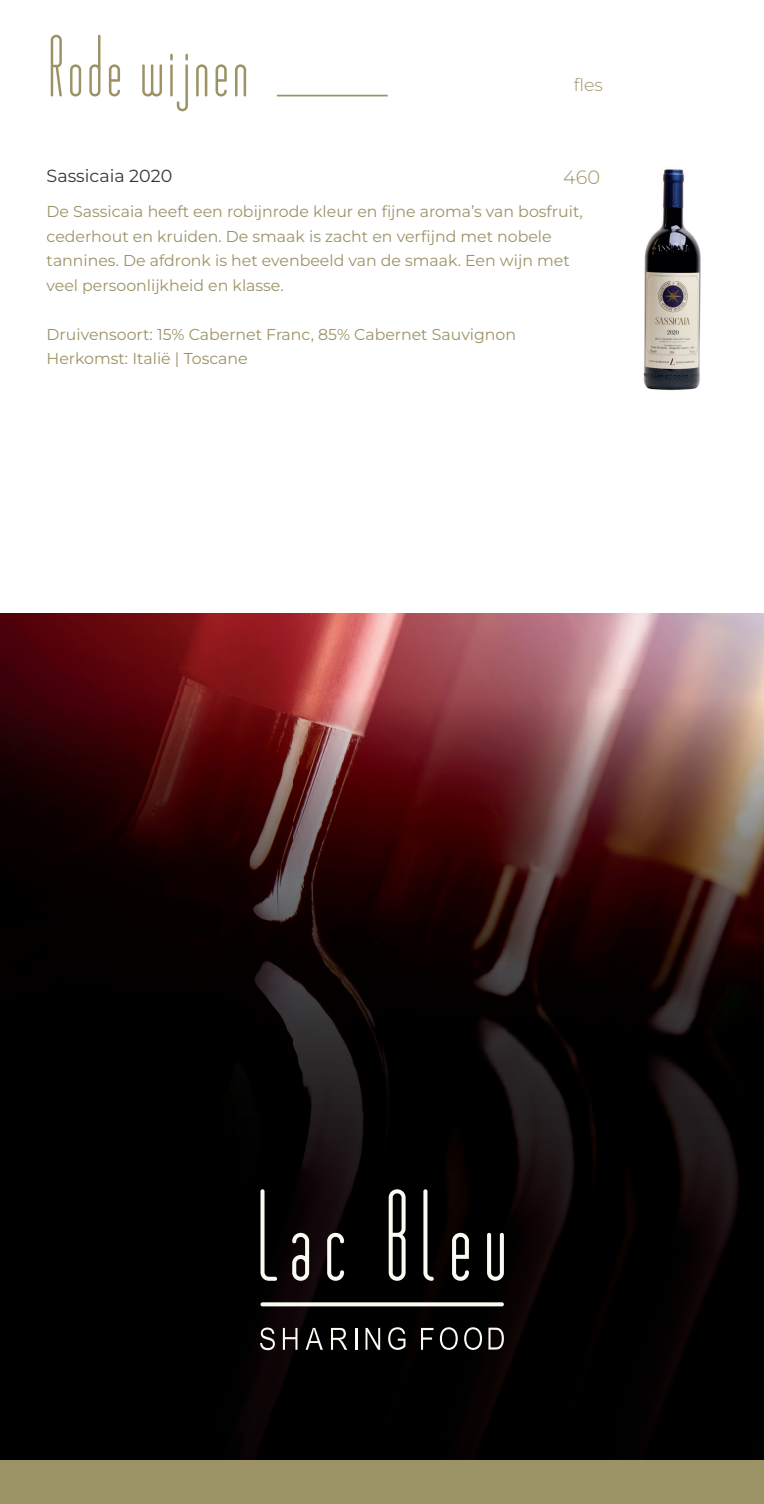
<style>
.page{position:relative;width:764px;height:1504px;background:#fff}
.page>*{position:absolute;margin:0;border:0;box-sizing:border-box;transform-origin:0 0}
.t1{font:82.25px "Matchbook";color:#9b9366}
.t2{font:300 19.25px "Montserrat";color:#9b9366}
.t3{font:17.5px "Montserrat";color:#373832}
.t4{font:300 17.5px "Montserrat";color:#9b9366}
.t5{font:15.75px/24.5px "Montserrat";color:#9b9366}
</style>
<div class="page">
<div style="left:0;top:1458px;width:764px;height:45px;background:#9b9366"></div>
<img style="left:643px;top:169px;width:58px;height:222px">
<hr style="left:277px;top:95px;width:111px;height:1px;background:#9b9366">
<img style="left:0;top:613px;width:764px;height:845px">
<img style="left:0;top:1458px;width:764px;height:1px">
<svg style="left:260px;top:1189px;width:17px;height:91px"></svg>
<svg style="left:292px;top:1232px;width:17px;height:48px"></svg>
<svg style="left:327px;top:1232px;width:17px;height:48px"></svg>
<svg style="left:389px;top:1189px;width:17px;height:91px"></svg>
<svg style="left:423px;top:1189px;width:11px;height:91px"></svg>
<svg style="left:452px;top:1232px;width:17px;height:48px"></svg>
<svg style="left:487px;top:1232px;width:17px;height:48px"></svg>
<svg style="left:260px;top:1302px;width:244px;height:4px"></svg>
<svg style="left:260px;top:1327px;width:15px;height:22px"></svg>
<svg style="left:283px;top:1327px;width:14px;height:22px"></svg>
<svg style="left:306px;top:1327px;width:17px;height:22px"></svg>
<svg style="left:331px;top:1327px;width:16px;height:22px"></svg>
<hr style="left:355px;top:1327px;width:2px;height:22px;background:#fafbf3">
<svg style="left:365px;top:1327px;width:15px;height:22px"></svg>
<svg style="left:388px;top:1326px;width:17px;height:23px"></svg>
<svg style="left:421px;top:1327px;width:12px;height:22px"></svg>
<svg style="left:440px;top:1326px;width:18px;height:23px"></svg>
<svg style="left:464px;top:1326px;width:18px;height:23px"></svg>
<svg style="left:488px;top:1327px;width:16px;height:22px"></svg>
<h1 class="t1" style="left:47px;top:24px;width:205px">Rode wijnen</h1>
<p class="t4" style="left:574px;top:73px;width:31px">fles</p>
<p class="t3" style="left:47px;top:163px;width:127px">Sassicaia 2020</p>
<p class="t5" style="left:47px;top:199px;width:538px">De Sassicaia heeft een robijnrode kleur en fijne aroma’s van bosfruit, cederhout en kruiden. De smaak is zacht en verfijnd met nobele tannines. De afdronk is het evenbeeld van de smaak. Een wijn met veel persoonlijkheid en klasse.</p>
<p class="t5" style="left:47px;top:321px;width:471px">Druivensoort: 15% Cabernet Franc, 85% Cabernet Sauvignon<br>Herkomst: Italië | Toscane</p>
<p class="t2" style="left:563px;top:164px;width:38px">460</p>
</div>
